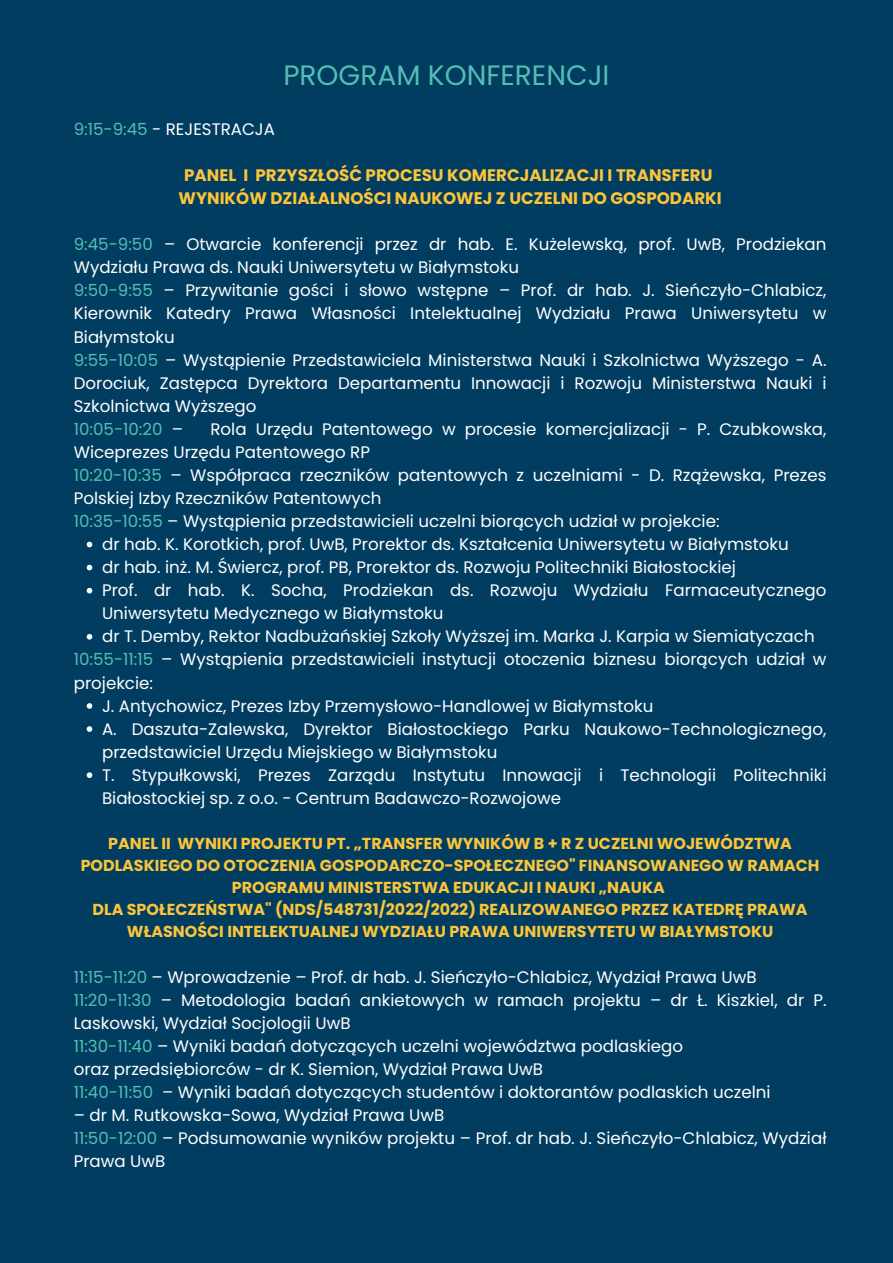
<style>
.page{position:relative;width:893px;height:1263px;background:#003d60}
.page>*{position:absolute;margin:0;border:0;box-sizing:border-box;transform-origin:0 0}
.t1{font:28.05px "Poppins";color:#55beb3}
.t2{font:16.65px/23.1px "Poppins";color:#fff}
.t3{font:700 16.65px/23.1px "Poppins";color:#fbc439;text-align:center}
.t4{font:700 15.9px/21.9px "Poppins";color:#fbc439;text-align:center}
.s1{color:#55beb3}
</style>
<div class="page">
<svg style="left:87px;top:542px;width:5px;height:5px"></svg>
<svg style="left:87px;top:565px;width:5px;height:5px"></svg>
<svg style="left:87px;top:588px;width:5px;height:5px"></svg>
<svg style="left:87px;top:634px;width:5px;height:6px"></svg>
<svg style="left:87px;top:703px;width:5px;height:6px"></svg>
<svg style="left:87px;top:726px;width:5px;height:6px"></svg>
<svg style="left:87px;top:772px;width:5px;height:6px"></svg>
<h1 class="t1" style="left:283px;top:55px;width:327px">PROGRAM KONFERENCJI</h1>
<p class="t2" style="left:74px;top:118px;width:203px"><span class="s1">9:15-9:45</span> - REJESTRACJA</p>
<p class="t3" style="left:178px;top:164px;width:545px">PANEL I PRZYSZŁOŚĆ PROCESU KOMERCJALIZACJI I TRANSFERU<br>WYNIKÓW DZIAŁALNOŚCI NAUKOWEJ Z UCZELNI DO GOSPODARKI</p>
<p class="t2" style="left:74px;top:233px;width:754px"><span class="s1">9:45-9:50</span> – Otwarcie konferencji przez dr hab. E. Kużelewską, prof. UwB, Prodziekan Wydziału Prawa ds. Nauki Uniwersytetu w Białymstoku<br><span class="s1">9:50-9:55</span> – Przywitanie gości i słowo wstępne – Prof. dr hab. J. Sieńczyło-Chlabicz, Kierownik Katedry Prawa Własności Intelektualnej Wydziału Prawa Uniwersytetu w Białymstoku<br><span class="s1">9:55-10:05</span> – Wystąpienie Przedstawiciela Ministerstwa Nauki i Szkolnictwa Wyższego - A.<br>Dorociuk, Zastępca Dyrektora Departamentu Innowacji i Rozwoju Ministerstwa Nauki i Szkolnictwa Wyższego<br><span class="s1">10:05-10:20</span> –</p>
<p class="t2" style="left:210px;top:417px;width:617px">Rola Urzędu Patentowego w procesie komercjalizacji - P. Czubkowska,</p>
<p class="t2" style="left:74px;top:440px;width:298px">Wiceprezes Urzędu Patentowego RP</p>
<p class="t2" style="left:74px;top:464px;width:754px"><span class="s1">10:20-10:35</span> – Współpraca rzeczników patentowych z uczelniami - D. Rzążewska, Prezes</p>
<p class="t2" style="left:74px;top:487px;width:309px">Polskiej Izby Rzeczników Patentowych</p>
<p class="t2" style="left:74px;top:510px;width:647px"><span class="s1">10:35-10:55</span> – Wystąpienia przedstawicieli uczelni biorących udział w projekcie:</p>
<p class="t2" style="left:102px;top:533px;width:688px">dr hab. K. Korotkich, prof. UwB, Prorektor ds. Kształcenia Uniwersytetu w Białymstoku</p>
<p class="t2" style="left:102px;top:556px;width:635px">dr hab. inż. M. Świercz, prof. PB, Prorektor ds. Rozwoju Politechniki Białostockiej</p>
<p class="t2" style="left:102px;top:579px;width:726px">Prof. dr hab. K. Socha, Prodziekan ds. Rozwoju Wydziału Farmaceutycznego</p>
<p class="t2" style="left:102px;top:602px;width:343px">Uniwersytetu Medycznego w Białymstoku</p>
<p class="t2" style="left:102px;top:625px;width:714px">dr T. Demby, Rektor Nadbużańskiej Szkoły Wyższej im. Marka J. Karpia w Siemiatyczach</p>
<p class="t2" style="left:74px;top:648px;width:754px"><span class="s1">10:55-11:15</span> – Wystąpienia przedstawicieli instytucji otoczenia biznesu biorących udział w</p>
<p class="t2" style="left:74px;top:671px;width:81px">projekcie:</p>
<p class="t2" style="left:102px;top:694px;width:553px">J. Antychowicz, Prezes Izby Przemysłowo-Handlowej w Białymstoku</p>
<p class="t2" style="left:102px;top:717px;width:726px">A. Daszuta-Zalewska, Dyrektor Białostockiego Parku Naukowo-Technologicznego,</p>
<p class="t2" style="left:102px;top:740px;width:397px">przedstawiciel Urzędu Miejskiego w Białymstoku</p>
<p class="t2" style="left:102px;top:763px;width:726px">T. Stypułkowski, Prezes Zarządu Instytutu Innowacji i Technologii Politechniki</p>
<p class="t2" style="left:102px;top:786px;width:460px">Białostockiej sp. z o.o. - Centrum Badawczo-Rozwojowe</p>
<p class="t4" style="left:81px;top:833px;width:740px">PANEL II WYNIKI PROJEKTU PT. „TRANSFER WYNIKÓW B + R Z UCZELNI WOJEWÓDZTWA PODLASKIEGO DO OTOCZENIA GOSPODARCZO-SPOŁECZNEGO" FINANSOWANEGO W RAMACH PROGRAMU MINISTERSTWA EDUKACJI I NAUKI „NAUKA<br>DLA SPOŁECZEŃSTWA" (NDS/548731/2022/2022) REALIZOWANEGO PRZEZ KATEDRĘ PRAWA WŁASNOŚCI INTELEKTUALNEJ WYDZIAŁU PRAWA UNIWERSYTETU W BIAŁYMSTOKU</p>
<p class="t2" style="left:74px;top:965px;width:754px"><span class="s1">11:15-11:20</span> – Wprowadzenie – Prof. dr hab. J. Sieńczyło-Chlabicz, Wydział Prawa UwB <span class="s1">11:20-11:30</span> – Metodologia badań ankietowych w ramach projektu – dr Ł. Kiszkiel, dr P.<br>Laskowski, Wydział Socjologii UwB<br><span class="s1">11:30-11:40</span> – Wyniki badań dotyczących uczelni województwa podlaskiego<br>oraz przedsiębiorców - dr K. Siemion, Wydział Prawa UwB<br><span class="s1">11:40-11:50</span> – Wyniki badań dotyczących studentów i doktorantów podlaskich uczelni</p>
<p class="t2" style="left:74px;top:1104px;width:754px">– dr M. Rutkowska-Sowa, Wydział Prawa UwB<br><span class="s1">11:50-12:00</span> – Podsumowanie wyników projektu – Prof. dr hab. J. Sieńczyło-Chlabicz, Wydział<br>Prawa UwB</p>
</div>
